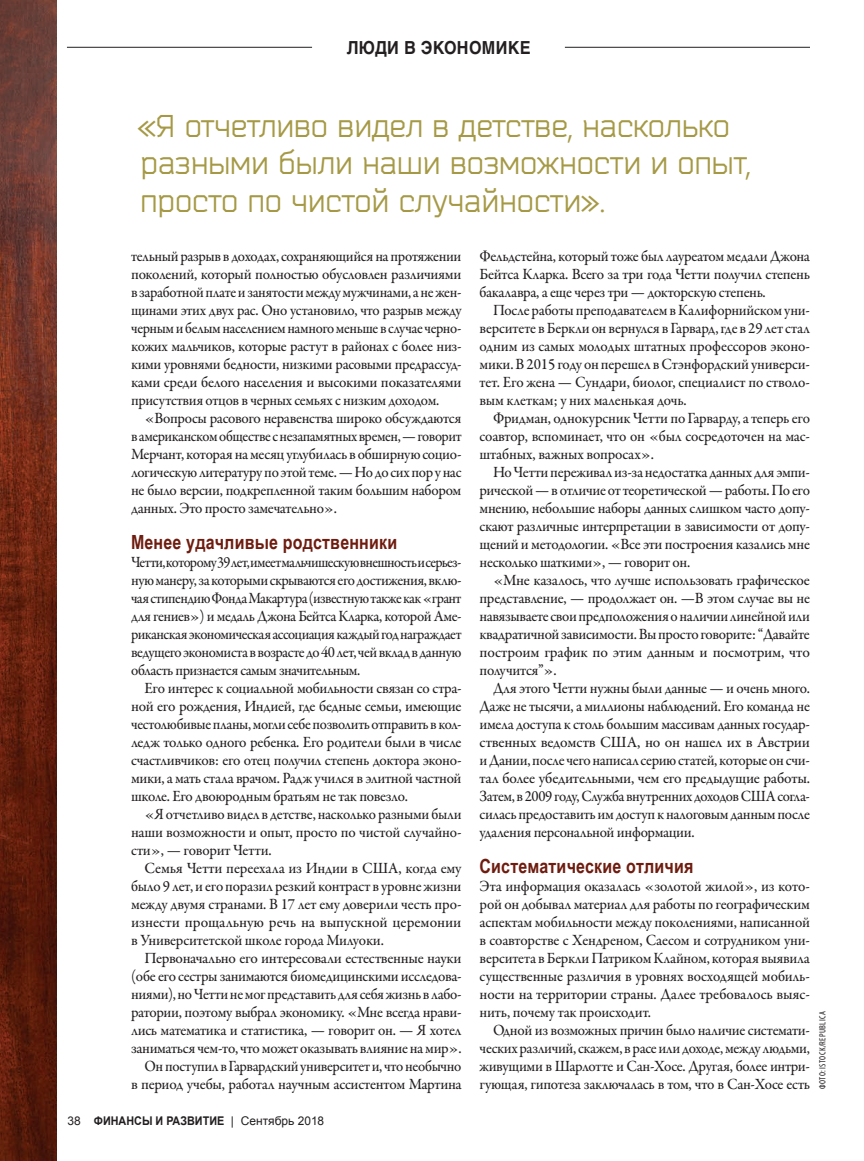
<style>
.page{position:relative;width:864px;height:1161px;background:#fff}
.page>*{position:absolute;margin:0;border:0;box-sizing:border-box;transform-origin:0 0}
.t1{font:31.5px/37.5px "Bender";color:#a59945}
.t2{font:700 19.5px "Arial Narrow";letter-spacing:.01em;color:#6e1c0f}
.t3{font:700 18px "Helvetica Cyr";letter-spacing:.02em;color:#231f20;scale:.9 1}
.t4{font:500 15.75px/18px "Garamond Premr Pro";letter-spacing:-.02em;color:#231f20;text-align:justify;scale:.95 1}
.t5{font:500 15.75px/18px "Garamond Premr Pro";letter-spacing:-.02em;color:#231f20;text-align:justify;scale:.94 1}
.t6{font:500 15.75px/18px "Garamond Premr Pro";letter-spacing:-.02em;color:#231f20;text-align:right}
.t7{font:500 15.75px/18px "Garamond Premr Pro";letter-spacing:-.02em;color:#231f20;text-align:justify;scale:.91 1}
.t8{font:500 15.75px/18px "Garamond Premr Pro";letter-spacing:-.02em;color:#231f20;text-align:justify;scale:.96 1}
.t9{font:700 12px "Arial";color:#231f20;scale:.9 1}
.t10{font:condensed 9px "Myriad Pro";letter-spacing:.035em;color:#231f20}
.s1{font-weight:400}
</style>
<div class="page">
<hr style="left:67px;top:47px;width:245px;height:1px;background:#231f20">
<hr style="left:565px;top:47px;width:245px;height:1px;background:#231f20">
<img style="left:0;top:0;width:56px;height:1161px">
<p class="t3" style="left:346px;top:37px;width:206px">ЛЮДИ В ЭКОНОМИКЕ</p>
<h1 class="t1" style="left:137px;top:108px;width:615px">«Я отчетливо видел в детстве, насколько разными были наши возможности и опыт, просто по чистой случайности».</h1>
<p class="t5" style="left:131px;top:247px;width:353px">тельный разрыв в доходах, сохраняющийся на протяжении поколений, который полностью обусловлен различиями в заработной плате и занятости между мужчинами, а не жен&shy;щинами этих двух рас. Оно установило, что разрыв между черным и белым населением намного меньше в случае черно&shy;кожих мальчиков, которые растут в районах с более низ&shy;кими уровнями бедности, низкими расовыми предрассуд&shy;ками среди белого населения и высокими показателями присутствия отцов в черных семьях с низким доходом.</p>
<p class="t4" style="left:131px;top:409px;width:349px;text-indent:14px">«Вопросы расового неравенства широко обсуждаются в американском обществе с незапамятных времен, — говорит Мерчант, которая на месяц углубилась в обширную социо&shy;логическую литературу по этой теме. — Но до сих пор у нас не было версии, подкрепленной таким большим набором данных. Это просто замечательно».</p>
<p class="t2" style="left:131px;top:527px;width:268px">Менее удачливые родственники</p>
<p class="t7" style="left:131px;top:553px;width:365px">Четти, которому 39 лет, имеет мальчишескую внешность и серьез&shy;ную манеру, за которыми скрываются его достижения, вклю&shy;чая стипендию Фонда Макартура (известную также как «грант для гениев») и медаль Джона Бейтса Кларка, которой Аме&shy;риканская экономическая ассоциация каждый год награждает ведущего экономиста в возрасте до 40 лет, чей вклад в данную область признается самым значительным.</p>
<p class="t4" style="left:131px;top:679px;width:349px;text-indent:14px">Его интерес к социальной мобильности связан со стра&shy;ной его рождения, Индией, где бедные семьи, имеющие честолюбивые планы, могли себе позволить отправить в кол&shy;ледж только одного ребенка. Его родители были в числе счастливчиков: его отец получил степень доктора эконо&shy;мики, а мать стала врачом. Радж учился в элитной частной школе. Его двоюродным братьям не так повезло.</p>
<p class="t5" style="left:131px;top:805px;width:353px;text-indent:14px">«Я отчетливо видел в детстве, насколько разными были наши возможности и опыт, просто по чистой случайно&shy;сти», — говорит Четти.</p>
<p class="t8" style="left:131px;top:859px;width:346px;text-indent:14px">Семья Четти переехала из Индии в США, когда ему было 9 лет, и его поразил резкий контраст в уровне жизни между двумя странами. В 17 лет ему доверили честь про&shy;изнести прощальную речь на выпускной церемонии в Университетской школе города Милуоки.</p>
<p class="t6" style="left:131px;top:949px;width:332px">Первоначально его интересовали естественные науки (обе его сестры занимаются биомедицинскими исследова&shy;ниями), но Четти не мог представить для себя жизнь в лабо&shy;ратории, поэтому выбрал экономику. «Мне всегда нрави&shy;лись математика и статистика, — говорит он. — Я хотел заниматься чем-то, что может оказывать влияние на мир».<br>Он поступил в Гарвардский университет и, что необычно<br>в период учебы, работал научным ассистентом Мартина</p>
<p class="t9" style="left:68px;top:1113px;width:287px"><span class="s1">38</span> ФИНАНСЫ И РАЗВИТИЕ <span class="s1">| Сентябрь 2018</span></p>
<p class="t4" style="left:480px;top:247px;width:349px">Фельдстейна, который тоже был лауреатом медали Джона Бейтса Кларка. Всего за три года Четти получил степень бакалавра, а еще через три — докторскую степень.</p>
<p class="t5" style="left:480px;top:301px;width:353px;text-indent:14px">После работы преподавателем в Калифорнийском уни&shy;верситете в Беркли он вернулся в Гарвард, где в 29 лет стал одним из самых молодых штатных профессоров эконо&shy;мики. В 2015 году он перешел в Стэнфордский универси&shy;тет. Его жена — Сундари, биолог, специалист по стволо&shy;вым клеткам; у них маленькая дочь.</p>
<p class="t4" style="left:480px;top:409px;width:349px;text-indent:13px">Фридман, однокурсник Четти по Гарварду, а теперь его соавтор, вспоминает, что он «был сосредоточен на мас&shy;штабных, важных вопросах».</p>
<p class="t4" style="left:480px;top:463px;width:349px;text-indent:13px">Но Четти переживал из-за недостатка данных для эмпи&shy;рической — в отличие от теоретической — работы. По его мнению, небольшие наборы данных слишком часто допу&shy;скают различные интерпретации в зависимости от допу&shy;щений и методологии. «Все эти построения казались мне несколько шаткими», — говорит он.</p>
<p class="t6" style="left:480px;top:571px;width:332px;text-align:justify;text-indent:14px">«Мне казалось, что лучше использовать графическое представление, — продолжает он. —В этом случае вы не навязываете свои предположения о наличии линейной или квадратичной зависимости. Вы просто говорите: “Давайте построим график по этим данным и посмотрим, что получится”».</p>
<p class="t4" style="left:480px;top:679px;width:349px;text-indent:13px">Для этого Четти нужны были данные — и очень много.<br>Даже не тысячи, а миллионы наблюдений. Его команда не имела доступа к столь большим массивам данных государ&shy;ственных ведомств США, но он нашел их в Австрии и Дании, после чего написал серию статей, которые он счи&shy;тал более убедительными, чем его предыдущие работы.<br>Затем, в 2009 году, Служба внутренних доходов США согла&shy;силась предоставить им доступ к налоговым данным после удаления персональной информации.</p>
<p class="t2" style="left:480px;top:851px;width:215px">Систематические отличия</p>
<p class="t4" style="left:480px;top:877px;width:349px">Эта информация оказалась «золотой жилой», из кото&shy;рой он добывал материал для работы по географическим аспектам мобильности между поколениями, написанной в соавторстве с Хендреном, Саесом и сотрудником уни&shy;верситета в Беркли Патриком Клайном, которая выявила существенные различия в уровнях восходящей мобиль&shy;ности на территории страны. Далее требовалось выяс&shy;нить, почему так происходит.</p>
<p class="t4" style="left:480px;top:1021px;width:349px;text-indent:13px">Одной из возможных причин было наличие системати&shy;ческих различий, скажем, в расе или доходе, между людьми, живущими в Шарлотте и Сан-Хосе. Другая, более интри&shy;гующая, гипотеза заключалась в том, что в Сан-Хосе есть</p>
<p class="t10" style="left:818px;top:1089px;width:79px;rotate:-90deg">ФОТО: ISTOCK/REPUBLICA</p>
</div>
